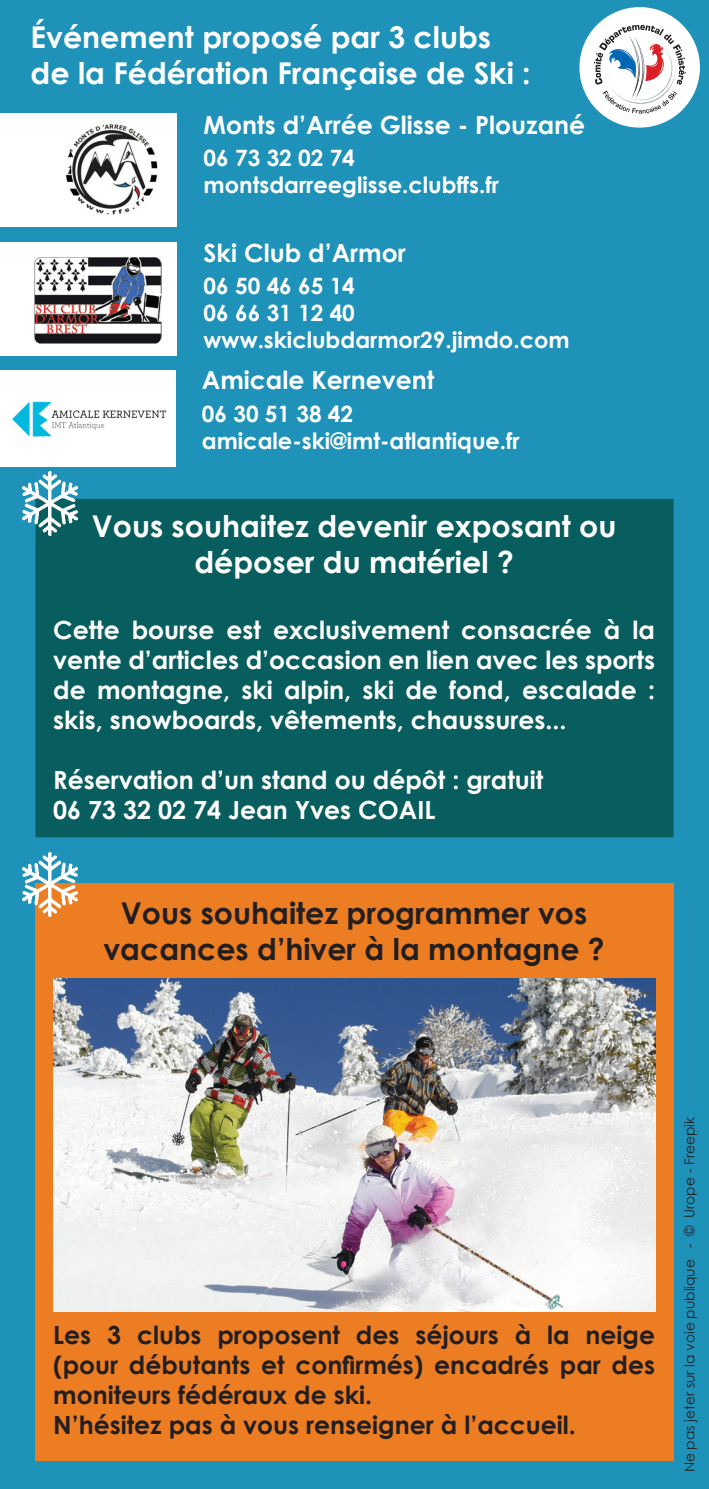
<style>
.page{position:relative;width:709px;height:1489px;background:#fff}
.page>*{position:absolute;margin:0;border:0;box-sizing:border-box;transform-origin:0 0}
.t1{font:700 30px/36px "Century Gothic";color:#fff;text-align:center}
.t2{font:700 30px/36px "Century Gothic";color:#231f20;text-align:center}
.t3{font:700 25px/30px "Century Gothic";color:#fff;text-align:justify}
.t4{font:700 25px/30px "Century Gothic";color:#231f20;text-align:justify}
.t5{font:700 22.5px "Century Gothic";color:#fff}
.t6{font:13.75px "Century Gothic";color:#231f20}
</style>
<div class="page">
<div style="left:0;top:0;width:709px;height:1488px;background:#1f92b9"></div>
<div style="left:579px;top:7px;width:121px;height:121px;background:#fff;border-radius:50%"></div>
<div style="left:0;top:242px;width:177px;height:114px;background:#fff"></div>
<img style="left:34px;top:257px;width:127px;height:86px">
<div style="left:0;top:113px;width:177px;height:114px;background:#fff"></div>
<img style="left:65px;top:124px;width:93px;height:91px">
<div style="left:35px;top:882px;width:638px;height:577px;background:#ec7d23"></div>
<div style="left:35px;top:499px;width:638px;height:338px;background:#085e5e"></div>
<img style="left:54px;top:978px;width:601px;height:333px">
<img style="left:22px;top:472px;width:60px;height:63px">
<img style="left:22px;top:853px;width:60px;height:63px">
<svg style="left:594px;top:25px;width:92px;height:89px"></svg>
<div style="left:0;top:370px;width:175px;height:96px;background:#fff"></div>
<img style="left:12px;top:401px;width:155px;height:36px">
<p class="t1" style="left:31px;top:18px;width:462px">Événement proposé par 3 clubs</p>
<p class="t1" style="left:31px;top:54px;width:501px">de la Fédération Française de Ski :</p>
<p class="t3" style="left:204px;top:108px;width:383px">Monts d’Arrée Glisse - Plouzané</p>
<p class="t5" style="left:204px;top:141px;width:153px">06 73 32 02 74</p>
<p class="t5" style="left:204px;top:168px;width:297px">montsdarreeglisse.clubffs.fr</p>
<p class="t3" style="left:204px;top:236px;width:203px">Ski Club d’Armor</p>
<p class="t5" style="left:204px;top:269px;width:153px">06 50 46 65 14</p>
<p class="t5" style="left:204px;top:296px;width:153px">06 66 31 12 40</p>
<p class="t5" style="left:204px;top:323px;width:367px">www.skiclubdarmor29.jimdo.com</p>
<p class="t3" style="left:202px;top:364px;width:234px">Amicale Kernevent</p>
<p class="t5" style="left:202px;top:396px;width:153px">06 30 51 38 42</p>
<p class="t5" style="left:202px;top:423px;width:319px">amicale-ski@imt-atlantique.fr</p>
<p class="t1" style="left:92px;top:507px;width:526px">Vous souhaitez devenir exposant ou déposer du matériel ?</p>
<p class="t3" style="left:53px;top:614px;width:603px">Cette bourse est exclusivement consacrée à la vente d’articles d’occasion en lien avec les sports de montagne, ski alpin, ski de fond, escalade : skis, snowboards, vêtements, chaussures...</p>
<p class="t3" style="left:53px;top:764px;width:491px">Réservation d’un stand ou dépôt : gratuit<br>06 73 32 02 74 Jean Yves COAIL</p>
<p class="t2" style="left:103px;top:893px;width:502px">Vous souhaitez programmer vos vacances d’hiver à la montagne ?</p>
<p class="t4" style="left:53px;top:1318px;width:603px">Les 3 clubs proposent des séjours à la neige (pour débutants et confirmés) encadrés par des moniteurs fédéraux de ski.</p>
<p class="t4" style="left:53px;top:1408px;width:524px">N’hésitez pas à vous renseigner à l’accueil.</p>
<p class="t6" style="left:680px;top:1472px;width:357px;rotate:-90deg">Ne pas jeter sur la voie publique - © Urope - Freepik</p>
</div>
